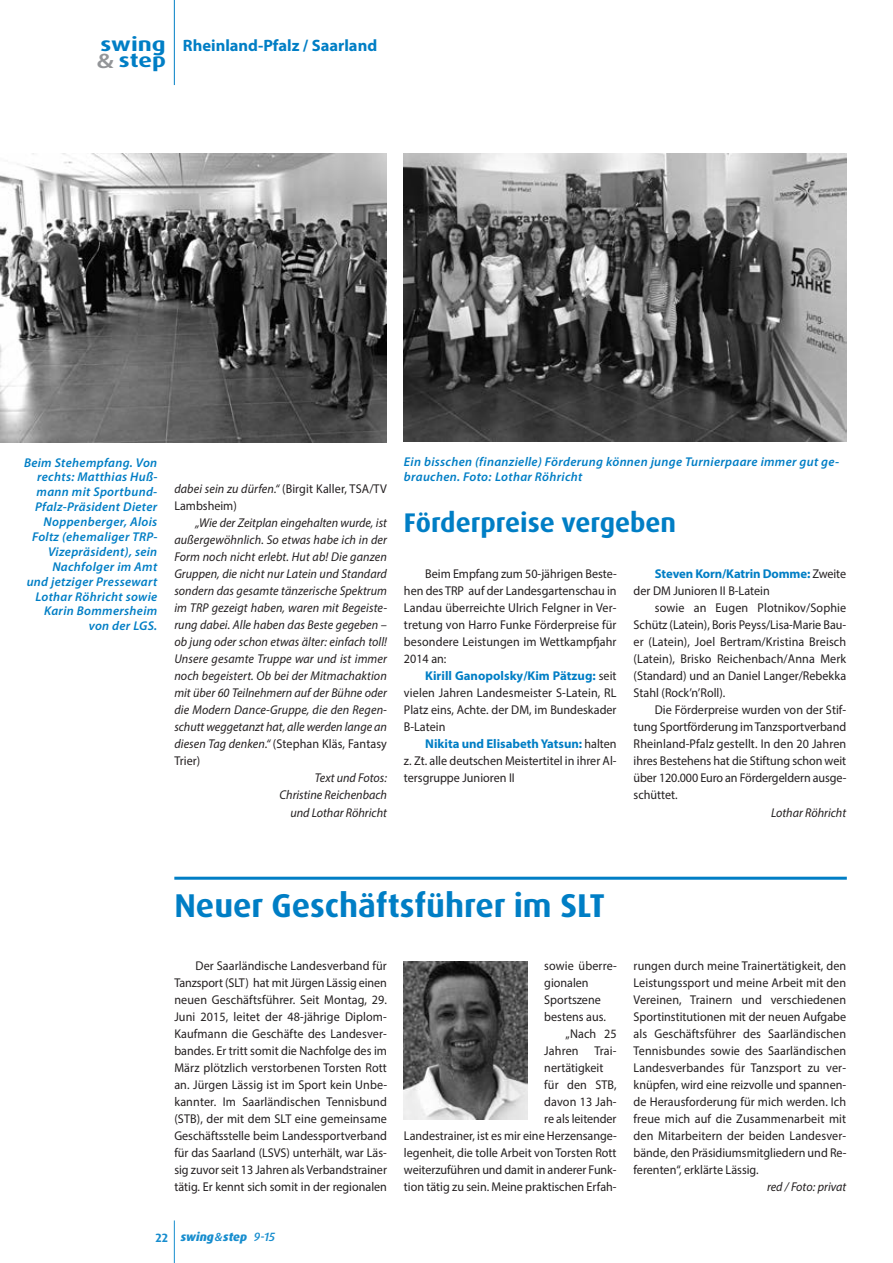
<style>
.page{position:relative;width:893px;height:1263px;background:#fff}
.page>*{position:absolute;margin:0;border:0;box-sizing:border-box;transform-origin:0 0}
.t1{font:700 33px "Dax OT";color:#007ec5}
.t2{font:700 27px "Dax OT";color:#007ec5}
.t3{font:700 19.5px/15.8px "Dax OT";color:#007ec5;scale:1.25 1}
.t4{font:700 16.5px "Myriad Pro";color:#007ec5}
.t5{font:12.75px/17px "Myriad Pro";color:#231f20;text-align:justify;scale:.95 1}
.t6{font:italic 12.75px/17px "Myriad Pro";color:#231f20;text-align:justify;scale:.95 1}
.t7{font:italic 600 12.75px/14.9px "Myriad Pro";letter-spacing:.025em;color:#007ec5;text-align:right}
.t8{font:italic 800 12px "Dax OT";color:#178dce}
.s1{font-family:"Myriad Pro";font-weight:600;font-size:21px;color:#939598}
.s2{font-style:italic}
.s3{font-style:normal}
.s4{font-weight:700;color:#007ec5}
.s5{font-weight:700;font-style:normal}
.s6{font-family:"Myriad Pro";font-weight:600}
.s7{font-weight:500}
</style>
<div class="page">
<hr style="left:174px;top:1220px;width:1px;height:43px;background:#178dce">
<hr style="left:174px;top:0;width:1px;height:85px;background:#007ec5">
<img style="left:404px;top:961px;width:123px;height:158px">
<hr style="left:174px;top:877px;width:673px;height:3px;background:#007ec5">
<img style="left:404px;top:153px;width:442px;height:289px">
<img style="left:0;top:153px;width:387px;height:289px">
<h3 class="t3" style="left:97px;top:38px;width:57px">swing <span class="s1">&amp;</span> step</h3>
<p class="t4" style="left:183px;top:39px;width:196px">Rheinland-Pfalz / Saarland</p>
<p class="t7" style="left:24px;top:456px;width:135px">Beim Stehempfang. Von rechts: Matthias Huß&shy;mann mit Sportbund-<br>Pfalz-Präsident Dieter<br>Noppenberger, Alois<br>Foltz (ehemaliger TRP-<br>Vizepräsident), sein<br>Nachfolger im Amt<br>und jetziger Pressewart<br>Lothar Röhricht sowie<br>Karin Bommersheim von der LGS.</p>
<p class="t5" style="left:174px;top:482px;width:225px"><span class="s2">dabei sein zu dürfen.“</span> (Birgit Kaller, TSA/TV<br>Lambsheim)</p>
<p class="t6" style="left:174px;top:516px;width:225px;text-indent:21px">„Wie der Zeitplan eingehalten wurde, ist außergewöhnlich. So etwas habe ich in der Form noch nicht erlebt. Hut ab! Die ganzen Gruppen, die nicht nur Latein und Standard sondern das gesamte tänzerische Spektrum im TRP gezeigt haben, waren mit Begeiste&shy;rung dabei. Alle haben das Beste gegeben – ob jung oder schon etwas älter: einfach toll!<br>Unsere gesamte Truppe war und ist immer noch begeistert. Ob bei der Mitmachaktion mit über 60 Teilnehmern auf der Bühne oder die Modern Dance-Gruppe, die den Regen&shy;schutt weggetanzt hat, alle werden lange an diesen Tag denken.“ <span class="s3">(Stephan Kläs, Fantasy Trier)</span></p>
<p class="t6" style="left:279px;top:771px;width:115px;text-align:right">Text und Fotos:<br>Christine Reichenbach und Lothar Röhricht</p>
<p class="t7" style="left:404px;top:455px;width:437px;text-align:left">Ein bisschen (finanzielle) Förderung können junge Turnierpaare immer gut ge&shy;brauchen. Foto: Lothar Röhricht</p>
<h2 class="t2" style="left:404px;top:510px;width:274px">Förderpreise vergeben</h2>
<p class="t5" style="left:404px;top:567px;width:226px;text-indent:21px">Beim Empfang zum 50-jährigen Beste&shy;hen des TRP auf der Landesgartenschau in Landau überreichte Ulrich Felgner in Ver&shy;tretung von Harro Funke Förderpreise für besondere Leistungen im Wettkampfjahr 2014 an:</p>
<p class="t5" style="left:404px;top:669px;width:225px;text-indent:21px"><span class="s4">Kirill Ganopolsky/Kim Pätzug:</span> seit vielen Jahren Landesmeister S-Latein, RL Platz eins, Achte. der DM, im Bundeskader B-Latein</p>
<p class="t5" style="left:404px;top:737px;width:225px;text-indent:21px"><span class="s4">Nikita und Elisabeth Yatsun:</span> halten z. Zt. alle deutschen Meistertitel in ihrer Al&shy;tersgruppe Junioren II</p>
<p class="t5" style="left:634px;top:567px;width:225px;text-indent:21px"><span class="s4">Steven Korn/Katrin Domme:</span> Zweite der DM Junioren II B-Latein</p>
<p class="t5" style="left:634px;top:601px;width:225px;text-indent:21px">sowie an Eugen Plotnikov/Sophie Schütz (Latein), Boris Peyss/Lisa-Marie Bau&shy;er (Latein), Joel Bertram/Kristina Breisch (Latein), Brisko Reichenbach/Anna Merk (Standard) und an Daniel Langer/Rebekka Stahl (Rock’n’Roll).</p>
<p class="t5" style="left:634px;top:703px;width:226px;text-indent:21px">Die Förderpreise wurden von der Stif&shy;tung Sportförderung im Tanzsportverband Rheinland-Pfalz gestellt. In den 20 Jahren ihres Bestehens hat die Stiftung schon weit über 120.000 Euro an Fördergeldern ausge&shy;schüttet.</p>
<p class="t6" style="left:771px;top:805px;width:81px">Lothar Röhricht</p>
<h1 class="t1" style="left:174px;top:891px;width:432px">Neuer Geschäftsführer im SLT</h1>
<p class="t5" style="left:174px;top:958px;width:226px;text-indent:21px">Der Saarländische Landesverband für Tanzsport (SLT) hat mit Jürgen Lässig einen neuen Geschäftsführer. Seit Montag, 29.<br>Juni 2015, leitet der 48-jährige Diplom-Kaufmann die Geschäfte des Landesver&shy;bandes. Er tritt somit die Nachfolge des im März plötzlich verstorbenen Torsten Rott an. Jürgen Lässig ist im Sport kein Unbe&shy;kannter. Im Saarländischen Tennisbund (STB), der mit dem SLT eine gemeinsame Geschäftsstelle beim Landessportverband für das Saarland (LSVS) unterhält, war Läs&shy;sig zuvor seit 13 Jahren als Verbandstrainer tätig. Er kennt sich somit in der regionalen</p>
<p class="t5" style="left:544px;top:958px;width:78px">sowie überre-</p>
<p class="t5" style="left:544px;top:975px;width:48px">gionalen</p>
<p class="t5" style="left:544px;top:992px;width:61px">Sportszene</p>
<p class="t5" style="left:544px;top:1009px;width:66px">bestens aus.</p>
<p class="t5" style="left:566px;top:1026px;width:55px">„Nach 25</p>
<p class="t5" style="left:544px;top:1043px;width:78px">Jahren Trai-</p>
<p class="t5" style="left:544px;top:1060px;width:64px">nertätigkeit</p>
<p class="t5" style="left:544px;top:1077px;width:78px">für den STB,</p>
<p class="t5" style="left:544px;top:1094px;width:78px">davon 13 Jah-</p>
<p class="t5" style="left:544px;top:1111px;width:78px">re als leitender</p>
<p class="t5" style="left:404px;top:1128px;width:226px">Landestrainer, ist es mir eine Herzensange-</p>
<p class="t5" style="left:404px;top:1145px;width:225px">legenheit, die tolle Arbeit von Torsten Rott</p>
<p class="t5" style="left:404px;top:1162px;width:225px">weiterzuführen und damit in anderer Funk-</p>
<p class="t5" style="left:404px;top:1179px;width:225px">tion tätig zu sein. Meine praktischen Erfah-</p>
<p class="t8" style="left:156px;top:1230px;width:121px"><span class="s5">22</span> swing<span class="s6">&amp;</span>step <span class="s7">9-15</span></p>
<p class="t5" style="left:634px;top:958px;width:226px">rungen durch meine Trainertätigkeit, den Leistungssport und meine Arbeit mit den Vereinen, Trainern und verschiedenen Sportinstitutionen mit der neuen Aufgabe als Geschäftsführer des Saarländischen Tennisbundes sowie des Saarländischen Landesverbandes für Tanzsport zu ver&shy;knüpfen, wird eine reizvolle und spannen&shy;de Herausforderung für mich werden. Ich freue mich auf die Zusammenarbeit mit den Mitarbeitern der beiden Landesver&shy;bände, den Präsidiumsmitgliedern und Re&shy;ferenten“, erklärte Lässig.</p>
<p class="t6" style="left:767px;top:1179px;width:85px">red / Foto: privat</p>
</div>
